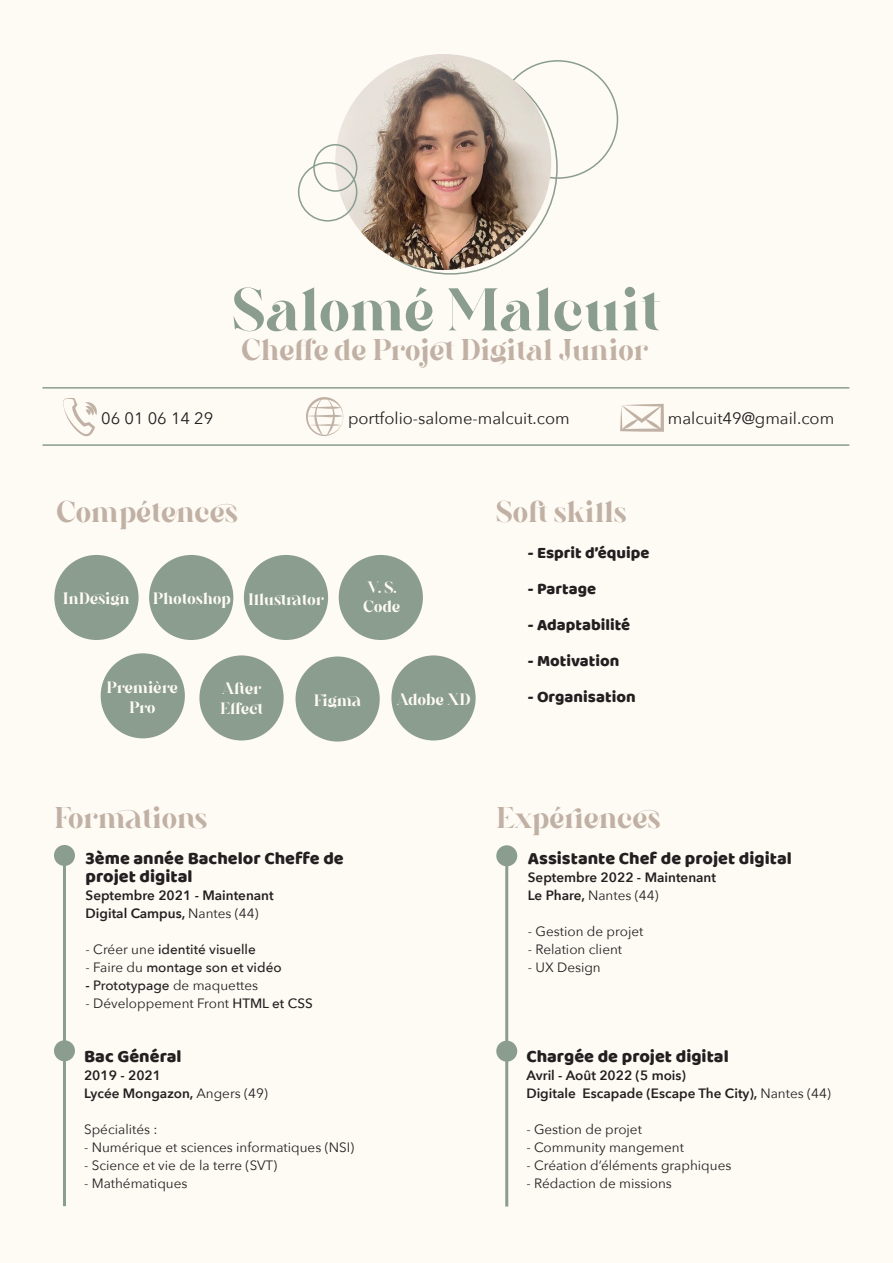
<style>
.page{position:relative;width:893px;height:1263px;background:#fefaf4}
.page>*{position:absolute;margin:0;border:0;box-sizing:border-box;transform-origin:0 0}
.t1{font:60px "Galins";color:#8a9d8f}
.t2{font:30px "Galins";color:#c1b1a5}
.t3{font:18px/18px "Baloo";color:#231f20}
.t4{font:16.5px/19.8px "Galins";color:#fefaf4}
.t5{font:16.5px "Baloo";color:#231f20}
.t6{font:16.5px "Avenir Next";color:#231f20}
.t7{font:13.5px "Avenir Next";color:#231f20}
.t8{font:600 13.5px/18px "Avenir Next";color:#231f20}
.t9{font:500 13.5px "Avenir Next";color:#231f20}
.s1{font-weight:400}
.s2{font-weight:600}
.s3{font-weight:500}
</style>
<div class="page">
<img style="left:335px;top:54px;width:216px;height:216px;border-radius:108px">
<hr style="left:43px;top:387px;width:806px;height:2px;background:#8a9d8f">
<hr style="left:43px;top:444px;width:806px;height:2px;background:#8a9d8f">
<svg style="left:63px;top:398px;width:34px;height:39px"></svg>
<svg style="left:620px;top:404px;width:44px;height:28px"></svg>
<svg style="left:306px;top:397px;width:38px;height:39px"></svg>
<div style="left:298px;top:162px;width:59px;height:60px;border:2px solid #8a9d8f;border-radius:50%"></div>
<div style="left:313px;top:144px;width:44px;height:48px;border:2px solid #8a9d8f;border-radius:50%"></div>
<hr style="left:505px;top:846px;width:3px;height:360px;background:#8a9d8f">
<hr style="left:63px;top:846px;width:3px;height:360px;background:#8a9d8f">
<div style="left:496px;top:845px;width:21px;height:21px;background:#8a9d8f;border-radius:50%"></div>
<div style="left:54px;top:845px;width:21px;height:21px;background:#8a9d8f;border-radius:50%"></div>
<div style="left:496px;top:1041px;width:21px;height:21px;background:#8a9d8f;border-radius:50%"></div>
<div style="left:54px;top:1040px;width:21px;height:21px;background:#8a9d8f;border-radius:50%"></div>
<div style="left:149px;top:555px;width:84px;height:85px;background:#8a9d8f;border-radius:50%"></div>
<div style="left:244px;top:555px;width:84px;height:85px;background:#8a9d8f;border-radius:50%"></div>
<div style="left:339px;top:555px;width:84px;height:85px;background:#8a9d8f;border-radius:50%"></div>
<div style="left:54px;top:555px;width:85px;height:85px;background:#8a9d8f;border-radius:50%"></div>
<div style="left:101px;top:653px;width:84px;height:85px;background:#8a9d8f;border-radius:50%"></div>
<div style="left:199px;top:655px;width:85px;height:85px;background:#8a9d8f;border-radius:50%"></div>
<div style="left:296px;top:656px;width:84px;height:85px;background:#8a9d8f;border-radius:50%"></div>
<div style="left:391px;top:655px;width:85px;height:85px;background:#8a9d8f;border-radius:50%"></div>
<h1 class="t1" style="left:232px;top:270px;width:430px">Salomé Malcuit</h1>
<h2 class="t2" style="left:242px;top:330px;width:408px">Cheffe de Projet Digital Junior</h2>
<p class="t6" style="left:101px;top:404px;width:114px">06 01 06 14 29</p>
<p class="t6" style="left:348px;top:404px;width:223px">portfolio-salome-malcuit.com</p>
<p class="t6" style="left:668px;top:404px;width:168px">malcuit49@gmail.com</p>
<h2 class="t2" style="left:57px;top:492px;width:183px">Compétences</h2>
<p class="t4" style="left:63px;top:587px;width:69px">InDesign</p>
<p class="t4" style="left:153px;top:589px;width:172px">Photoshop Illustrator</p>
<p class="t4" style="left:364px;top:576px;width:38px">V. S.<br>Code</p>
<p class="t4" style="left:107px;top:677px;width:73px;text-align:center">Première<br>Pro</p>
<p class="t4" style="left:220px;top:678px;width:45px">After<br>Effect</p>
<p class="t4" style="left:314px;top:690px;width:49px">Figma</p>
<p class="t4" style="left:396px;top:689px;width:75px">Adobe XD</p>
<h2 class="t2" style="left:496px;top:492px;width:132px">Soft skills</h2>
<p class="t5" style="left:528px;top:543px;width:123px">- Esprit d’équipe</p>
<p class="t5" style="left:528px;top:579px;width:70px">- Partage</p>
<p class="t5" style="left:528px;top:615px;width:104px">- Adaptabilité</p>
<p class="t5" style="left:528px;top:651px;width:93px">- Motivation</p>
<p class="t5" style="left:528px;top:687px;width:109px">- Organisation</p>
<h2 class="t2" style="left:54px;top:798px;width:155px">Formations</h2>
<h2 class="t2" style="left:496px;top:798px;width:166px">Expériences</h2>
<h3 class="t3" style="left:86px;top:849px;width:260px">3ème année Bachelor Cheffe de projet digital</h3>
<p class="t8" style="left:86px;top:886px;width:190px">Septembre 2021 - Maintenant<br>Digital Campus, <span class="s1">Nantes (44)</span></p>
<p class="t9" style="left:86px;top:938px;width:172px"><span class="s1">- Créer une</span> identité visuelle</p>
<p class="t9" style="left:86px;top:956px;width:198px"><span class="s1">- Faire du</span> montage son et vidéo</p>
<p class="t9" style="left:86px;top:974px;width:174px"><span class="s2">-</span> Prototypage <span class="s1">de maquettes</span></p>
<p class="t7" style="left:86px;top:992px;width:229px">- Développement Front <span class="s3">HTML et CSS</span></p>
<h3 class="t3" style="left:84px;top:1047px;width:99px">Bac Général</h3>
<p class="t8" style="left:84px;top:1066px;width:185px">2019 - 2021<br>Lycée Mongazon, <span class="s1">Angers (49)</span></p>
<p class="t7" style="left:84px;top:1118px;width:75px">Spécialités :</p>
<p class="t7" style="left:84px;top:1136px;width:272px">- Numérique et sciences informatiques (NSI)</p>
<p class="t7" style="left:84px;top:1154px;width:195px">- Science et vie de la terre (SVT)</p>
<p class="t7" style="left:84px;top:1172px;width:105px">- Mathématiques</p>
<h3 class="t3" style="left:528px;top:849px;width:265px">Assistante Chef de projet digital</h3>
<p class="t8" style="left:528px;top:868px;width:190px">Septembre 2022 - Maintenant<br>Le Phare, <span class="s1">Nantes (44)</span></p>
<p class="t7" style="left:528px;top:920px;width:117px">- Gestion de projet</p>
<p class="t7" style="left:528px;top:938px;width:96px">- Relation client</p>
<p class="t7" style="left:528px;top:956px;width:74px">- UX Design</p>
<h3 class="t3" style="left:526px;top:1047px;width:204px">Chargée de projet digital</h3>
<p class="t8" style="left:526px;top:1066px;width:306px">Avril - Août 2022 (5 mois)<br>Digitale Escapade (Escape The City), <span class="s1">Nantes (44)</span></p>
<p class="t7" style="left:526px;top:1118px;width:117px">- Gestion de projet</p>
<p class="t7" style="left:526px;top:1136px;width:159px">- Community mangement</p>
<p class="t7" style="left:526px;top:1154px;width:207px">- Création d’éléments graphiques</p>
<p class="t7" style="left:526px;top:1172px;width:147px">- Rédaction de missions</p>
</div>
